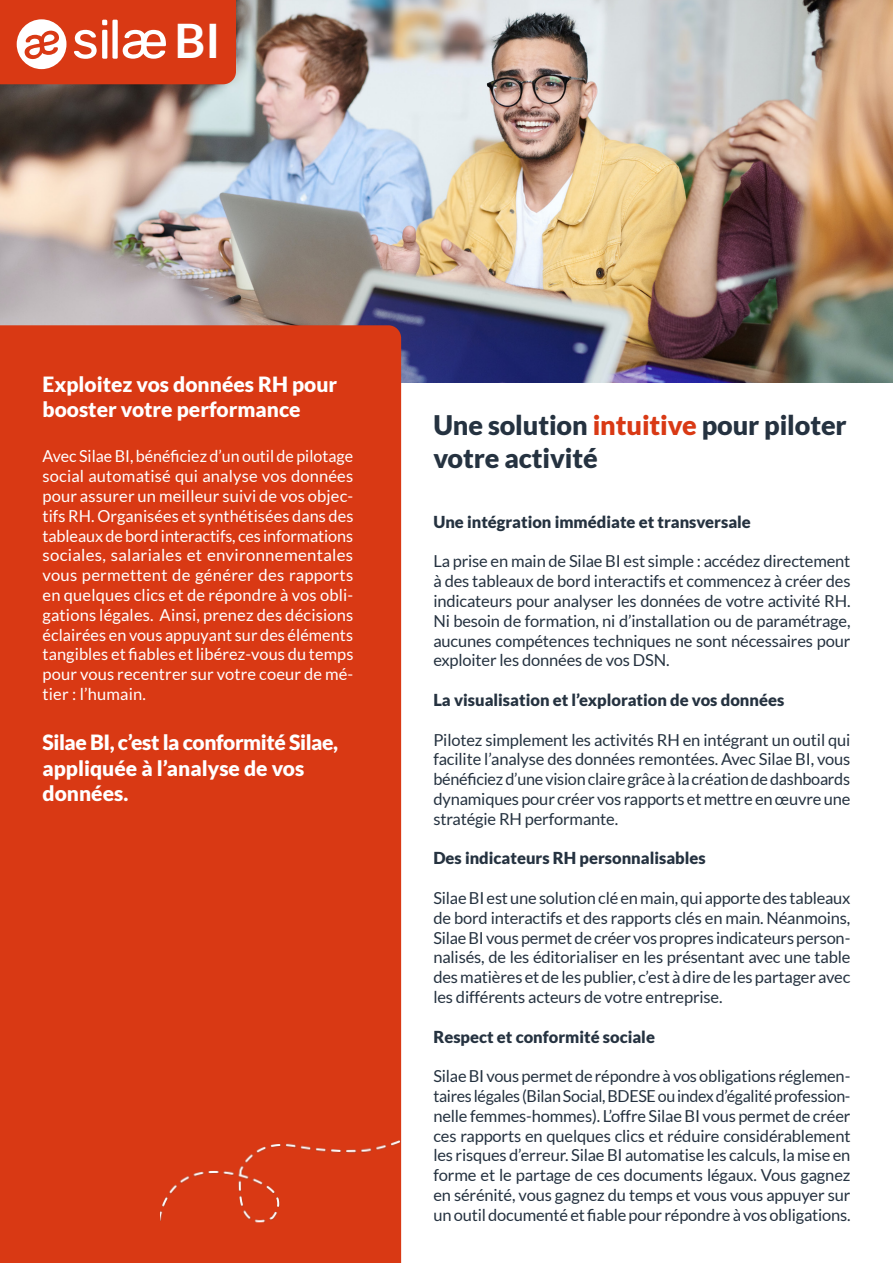
<style>
.page{position:relative;width:893px;height:1263px;background:#fff}
.page>*{position:absolute;margin:0;border:0;box-sizing:border-box;transform-origin:0 0}
.t1{font:700 47.55px "Lato";color:#fff}
.t2{font:900 27px/32.4px "Lato";letter-spacing:-.005em;color:#253240}
.t3{font:900 21px/25.2px "Lato";color:#fff}
.t4{font:16.5px/19.8px "Lato";letter-spacing:-.01em;color:#253240;text-align:justify}
.t5{font:16.5px/19.8px "Lato";letter-spacing:.01em;color:#fff;text-align:justify}
.t6{font:900 16.5px "Lato";color:#253240}
.s1{color:#d93914}
</style>
<div class="page">
<img style="left:0;top:0;width:893px;height:382px">
<div style="left:0;top:325px;width:401px;height:938px;background:#d93914"></div>
<svg style="left:0;top:0;width:236px;height:84px;background:#de5535"></svg>
<div style="left:160px;top:1116px;width:241px;height:108px;background:#d93914"></div>
<h1 class="t1" style="left:174px;top:13px;width:47px">BI</h1>
<p class="t3" style="left:43px;top:371px;width:296px">Exploitez vos données RH pour booster votre performance</p>
<p class="t5" style="left:43px;top:446px;width:312px">Avec Silae BI, bénéficiez d’un outil de pilotage social automatisé qui analyse vos données pour assurer un meilleur suivi de vos objec&shy;tifs RH. Organisées et synthétisées dans des tableaux de bord interactifs, ces informations sociales, salariales et environnementales vous permettent de générer des rapports en quelques clics et de répondre à vos obli&shy;gations légales. Ainsi, prenez des décisions éclairées en vous appuyant sur des éléments tangibles et fiables et libérez-vous du temps pour vous recentrer sur votre coeur de mé&shy;tier : l’humain.</p>
<p class="t3" style="left:43px;top:730px;width:297px">Silae BI, c’est la conformité Silae, appliquée à l’analyse de vos données.</p>
<p class="t2" style="left:433px;top:409px;width:415px">Une solution <span class="s1">intuitive</span> pour piloter votre activité</p>
<p class="t6" style="left:433px;top:512px;width:319px">Une intégration immédiate et transversale</p>
<p class="t4" style="left:433px;top:551px;width:419px">La prise en main de Silae BI est simple : accédez directement à des tableaux de bord interactifs et commencez à créer des indicateurs pour analyser les données de votre activité RH.<br>Ni besoin de formation, ni d’installation ou de paramétrage, aucunes compétences techniques ne sont nécessaires pour exploiter les données de vos DSN.</p>
<p class="t6" style="left:433px;top:690px;width:352px">La visualisation et l’exploration de vos données</p>
<p class="t4" style="left:433px;top:729px;width:419px">Pilotez simplement les activités RH en intégrant un outil qui facilite l’analyse des données remontées. Avec Silae BI, vous bénéficiez d’une vision claire grâce à la création de dashboards dynamiques pour créer vos rapports et mettre en œuvre une stratégie RH performante.</p>
<p class="t6" style="left:433px;top:849px;width:274px">Des indicateurs RH personnalisables</p>
<p class="t4" style="left:433px;top:888px;width:419px">Silae BI est une solution clé en main, qui apporte des tableaux de bord interactifs et des rapports clés en main. Néanmoins, Silae BI vous permet de créer vos propres indicateurs person&shy;nalisés, de les éditorialiser en les présentant avec une table des matières et de les publier, c’est à dire de les partager avec les différents acteurs de votre entreprise.</p>
<p class="t6" style="left:433px;top:1027px;width:223px">Respect et conformité sociale</p>
<p class="t4" style="left:433px;top:1066px;width:419px">Silae BI vous permet de répondre à vos obligations réglemen&shy;taires légales (Bilan Social, BDESE ou index d’égalité profession&shy;nelle femmes-hommes). L’offre Silae BI vous permet de créer ces rapports en quelques clics et réduire considérablement les risques d’erreur. Silae BI automatise les calculs, la mise en forme et le partage de ces documents légaux. Vous gagnez en sérénité, vous gagnez du temps et vous vous appuyer sur un outil documenté et fiable pour répondre à vos obligations.</p>
</div>
